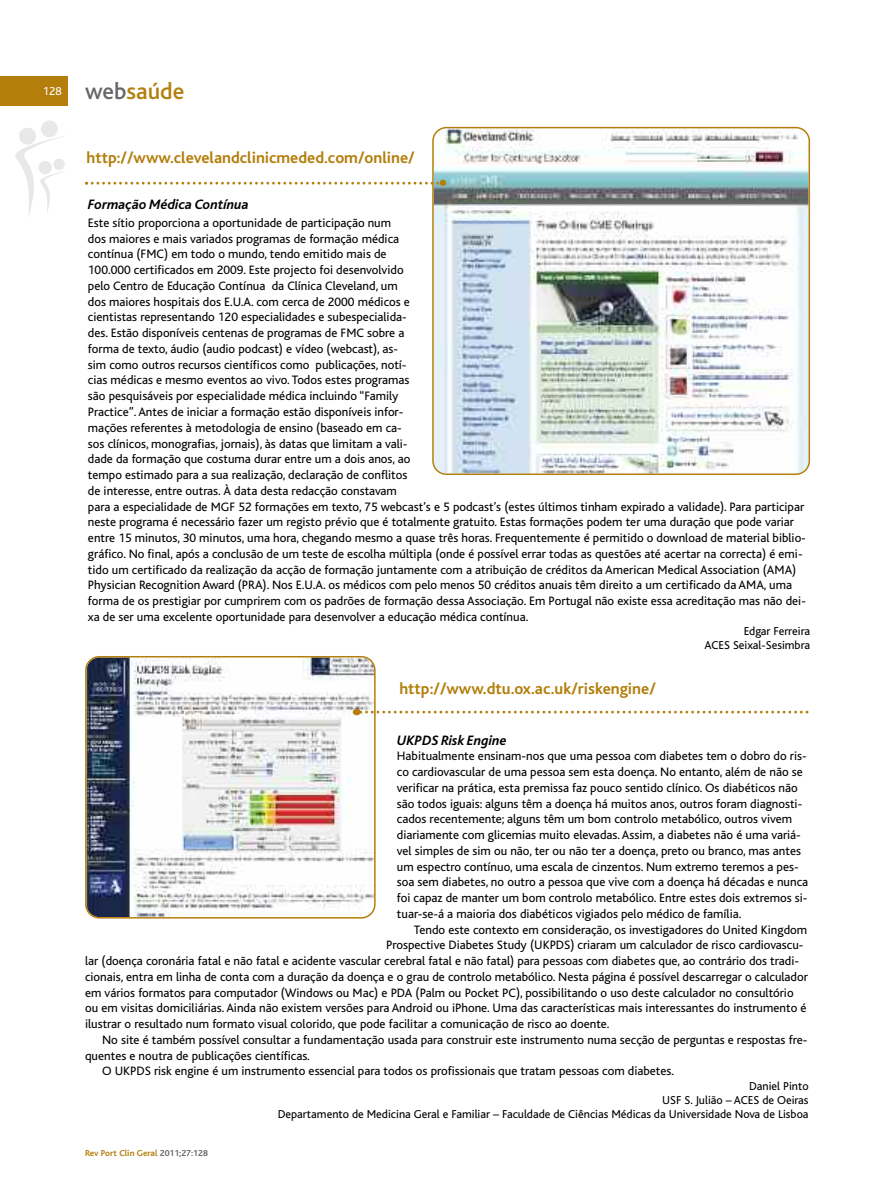
<style>
.page{position:relative;width:881px;height:1191px;background:#fff}
.page>*{position:absolute;margin:0;border:0;box-sizing:border-box;transform-origin:0 0}
.t1{font:500 24px "Bliss";color:#b37e0b}
.t2{font:700 16.5px "Bliss";color:#b37e0b}
.t3{font:italic 700 14.25px "Bliss";color:#000}
.t4{font:12.75px/15.8px "Bliss";color:#000}
.t5{font:12px/14.2px "Bliss";color:#000;text-align:right}
.t6{font:700 9px "Bliss";color:#b37e0b}
.s1{font-weight:400;font-size:12px;color:#fff}
.s2{color:#666}
</style>
<div class="page">
<svg style="left:15px;top:120px;width:50px;height:95px"></svg>
<div style="left:0;top:77px;width:68px;height:29px;background:#b37e0b"></div>
<img style="left:432px;top:127px;width:377px;height:348px">
<svg style="left:85px;top:182px;width:354px;height:3px"></svg>
<div style="left:439px;top:180px;width:7px;height:6px;background:#b37e0b;border-radius:50%"></div>
<img style="left:85px;top:656px;width:290px;height:262px">
<svg style="left:359px;top:710px;width:449px;height:3px"></svg>
<div style="left:352px;top:709px;width:8px;height:6px;background:#b37e0b;border-radius:50%"></div>
<h1 class="t1" style="left:43px;top:83px;width:143px"><span class="s1">128</span> <span class="s2">web</span>saúde</h1>
<p class="t2" style="left:86px;top:152px;width:329px">http://www.clevelandclinicmeded.com/online/</p>
<p class="t3" style="left:88px;top:200px;width:162px">Formação Médica Contínua</p>
<p class="t4" style="left:88px;top:216px;width:719px">Este sítio proporciona a oportunidade de participação num<br>dos maiores e mais variados programas de formação médica<br>contínua (FMC) em todo o mundo, tendo emitido mais de<br>100.000 certificados em 2009. Este projecto foi desenvolvido<br>pelo Centro de Educação Contínua da Clínica Cleveland, um<br>dos maiores hospitais dos E.U.A. com cerca de 2000 médicos e<br>cientistas representando 120 especialidades e subespecialida-<br>des. Estão disponíveis centenas de programas de FMC sobre a<br>forma de texto, áudio (audio podcast) e vídeo (webcast), as-<br>sim como outros recursos científicos como publicações, notí-<br>cias médicas e mesmo eventos ao vivo. Todos estes programas<br>são pesquisáveis por especialidade médica incluindo “Family<br>Practice”.Antes de iniciar a formação estão disponíveis infor-<br>mações referentes à metodologia de ensino (baseado em ca-<br>sos clínicos, monografias, jornais), às datas que limitam a vali-<br>dade da formação que costuma durar entre um a dois anos, ao<br>tempo estimado para a sua realização, declaração de conflitos<br>de interesse, entre outras. À data desta redacção constavam<br>para a especialidade de MGF 52 formações em texto, 75 webcast’s e 5 podcast’s (estes últimos tinham expirado a validade). Para participar neste programa é necessário fazer um registo prévio que é totalmente gratuito. Estas formações podem ter uma duração que pode variar entre 15 minutos, 30 minutos, uma hora, chegando mesmo a quase três horas. Frequentemente é permitido o download de material biblio&shy;gráfico. No final, após a conclusão de um teste de escolha múltipla (onde é possível errar todas as questões até acertar na correcta) é emi&shy;tido um certificado da realização da acção de formação juntamente com a atribuição de créditos da American Medical Association (AMA)<br>Physician Recognition Award (PRA). Nos E.U.A. os médicos com pelo menos 50 créditos anuais têm direito a um certificado da AMA, uma forma de os prestigiar por cumprirem com os padrões de formação dessa Associação. Em Portugal não existe essa acreditação mas não dei&shy;xa de ser uma excelente oportunidade para desenvolver a educação médica contínua.</p>
<p class="t5" style="left:704px;top:625px;width:107px">Edgar Ferreira<br>ACES Seixal-Sesimbra</p>
<p class="t2" style="left:399px;top:683px;width:258px">http://www.dtu.ox.ac.uk/riskengine/</p>
<p class="t3" style="left:397px;top:735px;width:111px">UKPDS Risk Engine</p>
<p class="t4" style="left:397px;top:749px;width:412px">Habitualmente ensinam-nos que uma pessoa com diabetes tem o dobro do ris&shy;co cardiovascular de uma pessoa sem esta doença. No entanto, além de não se verificar na prática, esta premissa faz pouco sentido clínico. Os diabéticos não são todos iguais: alguns têm a doença há muitos anos, outros foram diagnosti&shy;cados recentemente; alguns têm um bom controlo metabólico, outros vivem diariamente com glicemias muito elevadas.Assim, a diabetes não é uma variá&shy;vel simples de sim ou não, ter ou não ter a doença, preto ou branco, mas antes um espectro contínuo, uma escala de cinzentos. Num extremo teremos a pes&shy;soa sem diabetes, no outro a pessoa que vive com a doença há décadas e nunca foi capaz de manter um bom controlo metabólico. Entre estes dois extremos si&shy;tuar-se-á a maioria dos diabéticos vigiados pelo médico de família.</p>
<p class="t4" style="left:414px;top:923px;width:394px">Tendo este contexto em consideração, os investigadores do United Kingdom</p>
<p class="t4" style="left:386px;top:938px;width:418px">Prospective Diabetes Study (UKPDS) criaram um calculador de risco cardiovascu-</p>
<p class="t4" style="left:85px;top:954px;width:715px">lar (doença coronária fatal e não fatal e acidente vascular cerebral fatal e não fatal) para pessoas com diabetes que, ao contrário dos tradi-</p>
<p class="t4" style="left:85px;top:970px;width:724px">cionais, entra em linha de conta com a duração da doença e o grau de controlo metabólico. Nesta página é possível descarregar o calculador</p>
<p class="t4" style="left:85px;top:986px;width:709px">em vários formatos para computador (Windows ou Mac) e PDA (Palm ou Pocket PC), possibilitando o uso deste calculador no consultório</p>
<p class="t4" style="left:85px;top:1001px;width:722px">ou em visitas domiciliárias.Ainda não existem versões para Android ou iPhone. Uma das características mais interessantes do instrumento é</p>
<p class="t4" style="left:85px;top:1017px;width:526px">ilustrar o resultado num formato visual colorido, que pode facilitar a comunicação de risco ao doente.</p>
<p class="t4" style="left:102px;top:1033px;width:706px">No site é também possível consultar a fundamentação usada para construir este instrumento numa secção de perguntas e respostas fre-</p>
<p class="t4" style="left:85px;top:1049px;width:226px">quentes e noutra de publicações científicas.</p>
<p class="t4" style="left:102px;top:1064px;width:573px">O UKPDS risk engine é um instrumento essencial para todos os profissionais que tratam pessoas com diabetes.</p>
<p class="t5" style="left:277px;top:1080px;width:532px">Daniel Pinto<br>USF S. Julião – ACES de Oeiras<br>Departamento de Medicina Geral e Familiar – Faculdade de Ciências Médicas da Universidade Nova de Lisboa</p>
<p class="t6" style="left:85px;top:1149px;width:124px">Rev Port Clin Geral <span class="s2">2011;27:128</span></p>
</div>
